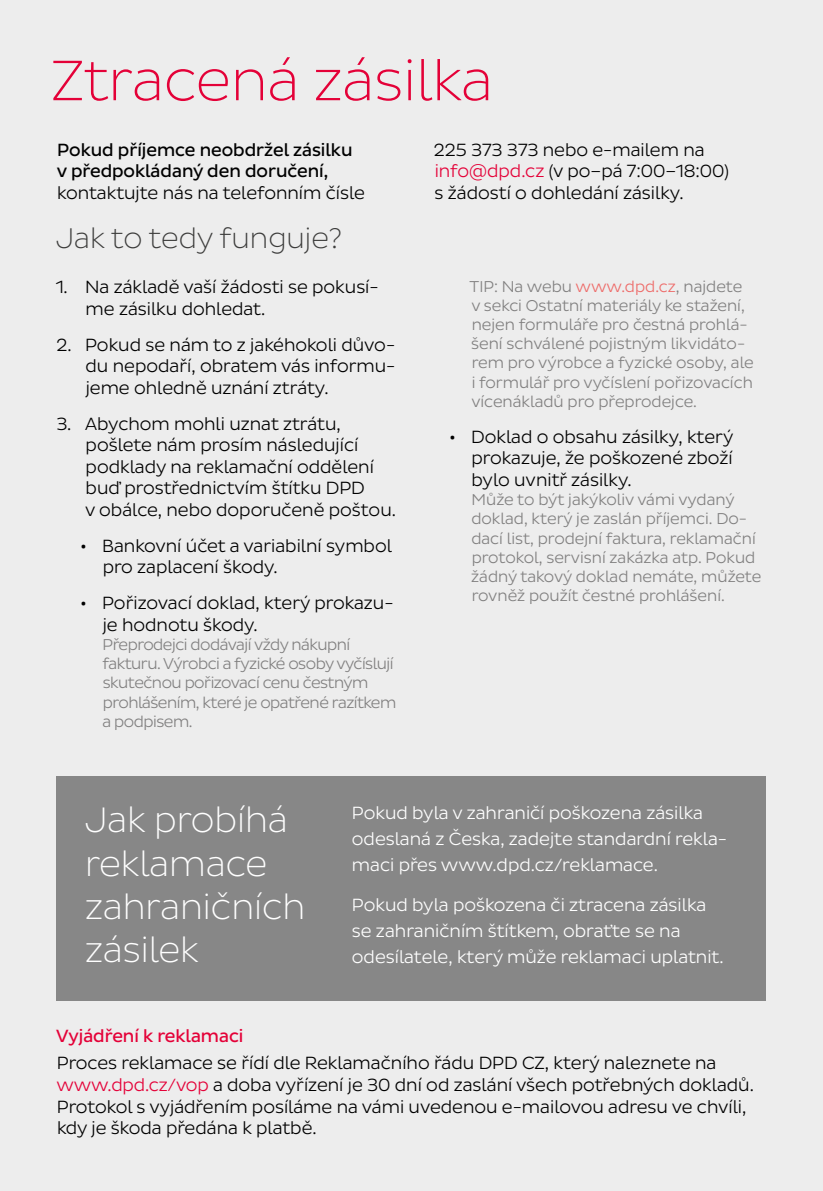
<style>
.page{position:relative;width:823px;height:1191px;background:#fff}
.page>*{position:absolute;margin:0;border:0;box-sizing:border-box;transform-origin:0 0}
.červený_nadpis{font:300 58px "Pluto Sans DPD Extra";color:#e40138}
.šedivý_nadpis{font:300 36px/43.2px "Pluto Sans DPD Extra";color:#fff}
.šedivý_nadpis-2{font:300 29px "Pluto Sans DPD Extra";color:#3c3c3b}
.odrážka_1{font:18px/21.6px "Pluto Sans DPD Light";color:#000}
.pod_čarou{font:18px/21.6px "Pluto Sans DPD Light";color:#000}
.chlebový{font:18px/26px "Pluto Sans DPD Light";color:#fff}
.odrážka_2{font:18px/21.6px "Pluto Sans DPD Light";color:#000}
.chlebový-2{font:18px/21.6px "Pluto Sans DPD Regular";color:#000}
.chlebový-3{font:18px/21.6px "Pluto Sans DPD Light";color:#000}
.pod_čarou-2{font:18px "Pluto Sans DPD Regular";color:#e40138}
.odrážka_2_šedivá{font:16px/19.2px "Pluto Sans DPD Light";color:#818080}
.odrážka_2_šedivá-2{font:16px/19.2px "Pluto Sans DPD Light";letter-spacing:-.03em;color:#818080}
.s1{font-family:"Pluto Sans DPD Light"}
.s2{color:#e40138}
.s3{color:#ed6b69}
</style>
<div class="page">
<div style="left:0;top:0;width:822px;height:1191px;background:#ededed"></div>
<div style="left:57px;top:777px;width:708px;height:224px;background:#878787"></div>
<p class="červený_nadpis" style="left:51px;top:48px;width:443px">Ztracená zásilka</p>
<p class="chlebový-2" style="left:57px;top:139px;width:309px">Pokud příjemce neobdržel zásilku v předpokládaný den doručení, <span class="s1">kontaktujte nás na telefonním čísle</span></p>
<p class="chlebový-3" style="left:433px;top:139px;width:296px">225 373 373 nebo e-mailem na <span class="s2">info@dpd.cz</span> (v po–pá 7:00–18:00) s žádostí o dohledání zásilky.</p>
<p class="šedivý_nadpis-2" style="left:56px;top:222px;width:287px">Jak to tedy funguje?</p>
<p class="odrážka_1" style="left:86px;top:276px;width:294px;text-indent:-30px">1. Na základě vaší žádosti se pokusí&shy;me zásilku dohledat.</p>
<p class="odrážka_1" style="left:85px;top:334px;width:311px;text-align:justify;text-indent:-29px">2. Pokud se nám to z jakéhokoli důvo&shy;du nepodaří, obratem vás informu&shy;jeme ohledně uznání ztráty.</p>
<p class="odrážka_1" style="left:85px;top:413px;width:312px;text-indent:-29px">3. Abychom mohli uznat ztrátu, pošlete nám prosím následující podklady na reklamační oddělení buď prostřednictvím štítku DPD<br>v obálce, nebo doporučeně poštou.</p>
<p class="odrážka_2" style="left:103px;top:535px;width:290px;text-indent:-22px">• Bankovní účet a variabilní symbol pro zaplacení škody.</p>
<p class="odrážka_2" style="left:103px;top:592px;width:292px;text-indent:-22px">• Pořizovací doklad, který prokazu&shy;je hodnotu škody.</p>
<p class="odrážka_2_šedivá-2" style="left:102px;top:635px;width:295px">Přeprodejci dodávají vždy nákupní fakturu. Výrobci a fyzické osoby vyčíslují skutečnou pořizovací cenu čestným prohlášením, které je opatřené razítkem a podpisem.</p>
<p class="odrážka_2_šedivá" style="left:469px;top:277px;width:285px">TIP: Na webu <span class="s3">www.dpd.cz</span>, najdete v sekci Ostatní materiály ke stažení, nejen formuláře pro čestná prohlá&shy;šení schválené pojistným likvidáto&shy;rem pro výrobce a fyzické osoby, ale i formulář pro vyčíslení pořizovacích vícenákladů pro přeprodejce.</p>
<p class="odrážka_2" style="left:471px;top:426px;width:263px;text-align:justify;text-indent:-22px">• Doklad o obsahu zásilky, který prokazuje, že poškozené zboží bylo uvnitř zásilky.</p>
<p class="odrážka_2_šedivá" style="left:471px;top:490px;width:291px">Může to být jakýkoliv vámi vydaný doklad, který je zaslán příjemci. Do&shy;dací list, prodejní faktura, reklamační protokol, servisní zakázka atp. Pokud žádný takový doklad nemáte, můžete rovněž použít čestné prohlášení.</p>
<p class="šedivý_nadpis" style="left:85px;top:798px;width:222px">Jak probíhá reklamace zahraničních zásilek</p>
<p class="chlebový" style="left:351px;top:800px;width:376px">Pokud byla v zahraničí poškozena zásilka odeslaná z Česka, zadejte standardní rekla&shy;maci přes www.dpd.cz/reklamace.</p>
<p class="chlebový" style="left:351px;top:892px;width:373px">Pokud byla poškozena či ztracena zásilka se zahraničním štítkem, obraťte se na odesílatele, který může reklamaci uplatnit.</p>
<p class="pod_čarou-2" style="left:56px;top:1025px;width:189px">Vyjádření k reklamaci</p>
<p class="pod_čarou" style="left:56px;top:1052px;width:698px">Proces reklamace se řídí dle Reklamačního řádu DPD CZ, který naleznete na <span class="s2">www.dpd.cz/vop</span> a doba vyřízení je 30 dní od zaslání všech potřebných dokladů.<br>Protokol s vyjádřením posíláme na vámi uvedenou e-mailovou adresu ve chvíli, kdy je škoda předána k platbě.</p>
</div>
